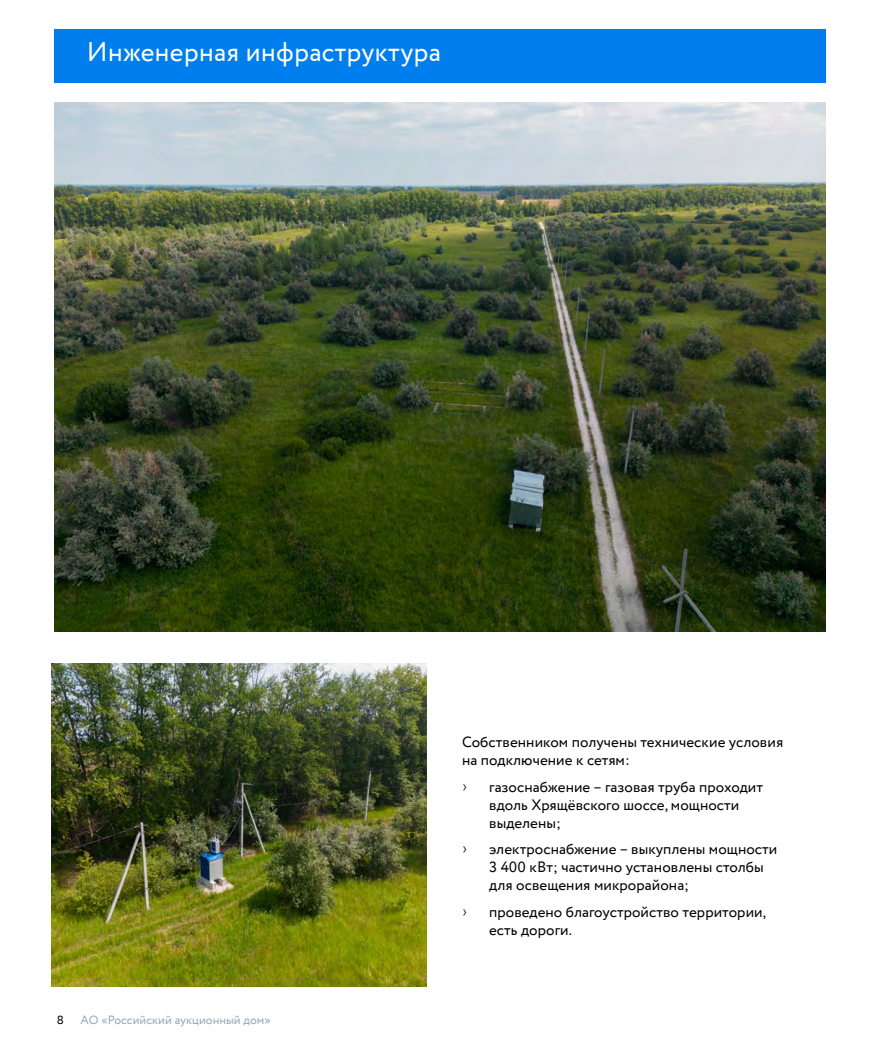
<style>
.page{position:relative;width:893px;height:1063px;background:#fff}
.page>*{position:absolute;margin:0;border:0;box-sizing:border-box;transform-origin:0 0}
.text_basic{font:27px "Circe";letter-spacing:.015em;color:#fff}
.text_basic-2{font:15px/18px "Circe";letter-spacing:.005em;color:#000}
.t1{font:15px "Free Set C";color:#000}
.t2{font:12px "Circe";letter-spacing:.005em;color:#96a7b5}
.t3{font:12px "Circe";color:#000}
</style>
<div class="page">
<div style="left:54px;top:30px;width:772px;height:53px;background:#007eee"></div>
<img style="left:52px;top:663px;width:374px;height:323px">
<img style="left:54px;top:102px;width:772px;height:529px">
<p class="text_basic" style="left:87px;top:34px;width:356px">Инженерная инфраструктура</p>
<p class="t3" style="left:57px;top:1012px;width:9px">8</p>
<p class="t2" style="left:81px;top:1012px;width:192px">АО «Российский аукционный дом»</p>
<p class="text_basic-2" style="left:462px;top:734px;width:323px">Собственником получены технические условия на подключение к сетям:</p>
<p class="t1" style="left:462px;top:779px;width:6px">x</p>
<p class="text_basic-2" style="left:489px;top:778px;width:275px">газоснабжение – газовая труба проходит вдоль Хрящёвского шоссе, мощности выделены;</p>
<p class="t1" style="left:462px;top:841px;width:6px">x</p>
<p class="text_basic-2" style="left:489px;top:841px;width:290px">электроснабжение – выкуплены мощности<br>3 400 кВт; частично установлены столбы для освещения микрорайона;</p>
<p class="t1" style="left:462px;top:904px;width:6px">x</p>
<p class="text_basic-2" style="left:489px;top:903px;width:278px">проведено благоустройство территории, есть дороги.</p>
</div>
